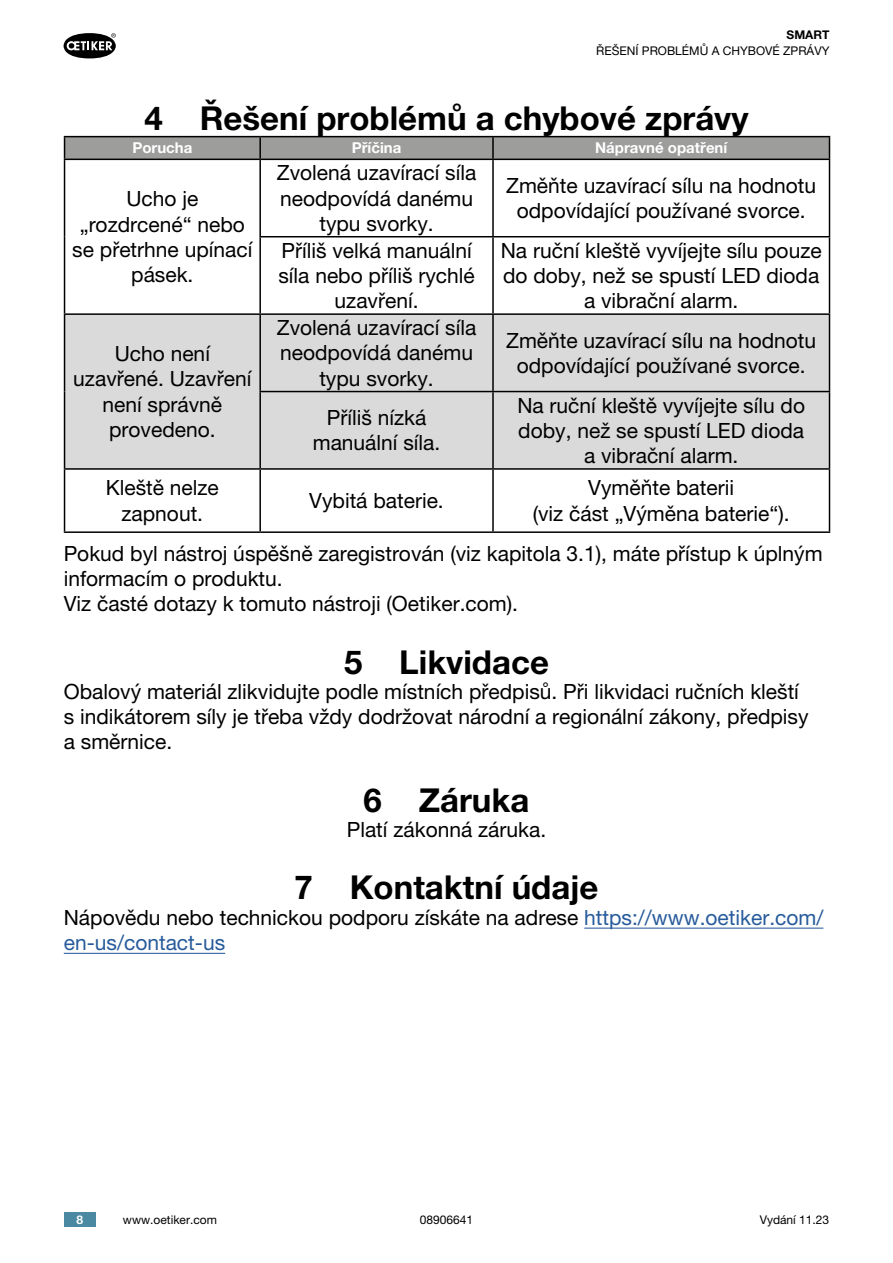
<style>
.page{position:relative;width:893px;height:1263px;background:#fff}
.page>*{position:absolute;margin:0;border:0;box-sizing:border-box;transform-origin:0 0}
.t1{font:700 33px "Helvetica Neue LT Pro";color:#000}
.t2{font:21px/25.2px "Helvetica Neue LT Pro";color:#000;text-align:center}
.t3{font:700 15px "Helvetica Neue LT Pro";color:#fff}
.t4{font:12px "Helvetica Neue LT Pro";color:#000}
.t5{font:700 12px "Helvetica Neue LT Pro";color:#000}
.t6{font:700 12px "Helvetica Neue LT Pro";color:#fff}
.s1{color:#275b9b}
</style>
<div class="page">
<div style="left:64px;top:1212px;width:32px;height:15px;background:#4b88a2"></div>
<svg style="left:64px;top:33px;width:52px;height:25px"></svg>
<svg style="left:65px;top:160px;width:764px;height:371px"></svg>
<div style="left:65px;top:315px;width:764px;height:153px;background:#dadada"></div>
<hr style="left:64px;top:136px;width:196px;height:1px;background:#000">
<hr style="left:260px;top:136px;width:233px;height:1px;background:#000">
<hr style="left:493px;top:136px;width:337px;height:1px;background:#000">
<svg style="left:64px;top:137px;width:766px;height:22px;background:#969695"></svg>
<hr style="left:64px;top:159px;width:196px;height:1px;background:#000">
<hr style="left:64px;top:160px;width:1px;height:77px;background:#000">
<hr style="left:260px;top:159px;width:233px;height:1px;background:#000">
<hr style="left:259px;top:160px;width:2px;height:76px;background:#000">
<hr style="left:493px;top:159px;width:337px;height:1px;background:#000">
<hr style="left:492px;top:160px;width:2px;height:76px;background:#000">
<hr style="left:829px;top:160px;width:1px;height:76px;background:#000">
<hr style="left:64px;top:237px;width:1px;height:76px;background:#000">
<hr style="left:259px;top:236px;width:234px;height:1px;background:#000">
<hr style="left:259px;top:237px;width:2px;height:76px;background:#000">
<hr style="left:493px;top:236px;width:337px;height:1px;background:#000">
<hr style="left:492px;top:237px;width:2px;height:76px;background:#000">
<hr style="left:829px;top:237px;width:1px;height:76px;background:#000">
<hr style="left:64px;top:313px;width:196px;height:2px;background:#000">
<hr style="left:64px;top:315px;width:1px;height:77px;background:#000">
<hr style="left:260px;top:313px;width:233px;height:2px;background:#000">
<hr style="left:259px;top:315px;width:2px;height:76px;background:#000">
<hr style="left:493px;top:313px;width:337px;height:2px;background:#000">
<hr style="left:492px;top:315px;width:2px;height:76px;background:#000">
<hr style="left:829px;top:315px;width:1px;height:76px;background:#000">
<hr style="left:64px;top:392px;width:1px;height:76px;background:#000">
<hr style="left:259px;top:391px;width:234px;height:1px;background:#000">
<hr style="left:259px;top:392px;width:2px;height:76px;background:#000">
<hr style="left:493px;top:391px;width:337px;height:1px;background:#000">
<hr style="left:492px;top:392px;width:2px;height:76px;background:#000">
<hr style="left:829px;top:392px;width:1px;height:76px;background:#000">
<hr style="left:64px;top:468px;width:196px;height:2px;background:#000">
<hr style="left:64px;top:470px;width:1px;height:61px;background:#000">
<hr style="left:260px;top:468px;width:233px;height:2px;background:#000">
<hr style="left:259px;top:470px;width:2px;height:61px;background:#000">
<hr style="left:493px;top:468px;width:337px;height:2px;background:#000">
<hr style="left:492px;top:470px;width:2px;height:61px;background:#000">
<hr style="left:829px;top:470px;width:1px;height:61px;background:#000">
<hr style="left:64px;top:531px;width:196px;height:2px;background:#000">
<hr style="left:260px;top:531px;width:233px;height:2px;background:#000">
<hr style="left:493px;top:531px;width:337px;height:2px;background:#000">
<hr style="left:64px;top:953px;width:161px;height:1px;background:#275b9b">
<hr style="left:584px;top:927px;width:239px;height:2px;background:#275b9b">
<p class="t5" style="left:787px;top:28px;width:44px">SMART</p>
<p class="t4" style="left:596px;top:44px;width:235px">Řešen í problém ů a chybové zprávy</p>
<h1 class="t1" style="left:144px;top:98px;width:606px">4 Řešení problémů a chybové zprávy</h1>
<p class="t3" style="left:132px;top:139px;width:62px">Porucha</p>
<p class="t3" style="left:352px;top:139px;width:51px">Příčina</p>
<p class="t3" style="left:595px;top:139px;width:134px">Nápravné opatření</p>
<p class="t2" style="left:72px;top:186px;width:182px">Ucho je „rozdrcené“ nebo se přetrhne upínací pásek.</p>
<p class="t2" style="left:277px;top:160px;width:201px">Zvolená uzavírací síla neodpovídá danému typu svorky.</p>
<p class="t2" style="left:506px;top:173px;width:312px">Změňte uzavírací sílu na hodnotu odpovídající používané svorce.</p>
<p class="t2" style="left:278px;top:237px;width:198px">Příliš velká manuální síla nebo příliš rychlé uzavření.</p>
<p class="t2" style="left:501px;top:237px;width:322px">Na ruční kleště vyvíjejte sílu pouze do doby, než se spustí LED dioda a vibrační alarm.</p>
<p class="t2" style="left:73px;top:341px;width:180px">Ucho není uzavřené. Uzavření není správně provedeno.</p>
<p class="t2" style="left:277px;top:315px;width:201px">Zvolená uzavírací síla neodpovídá danému typu svorky.</p>
<p class="t2" style="left:313px;top:405px;width:129px">Příliš nízká manuální síla.</p>
<p class="t2" style="left:506px;top:327px;width:312px">Změňte uzavírací sílu na hodnotu odpovídající používané svorce.</p>
<p class="t2" style="left:517px;top:392px;width:289px">Na ruční kleště vyvíjejte sílu do doby, než se spustí LED dioda a vibrační alarm.</p>
<p class="t2" style="left:533px;top:475px;width:259px">Vyměňte baterii<br>(viz část „Výměna baterie“).</p>
<p class="t2" style="left:64px;top:540px;width:760px;text-align:left">pokud byl nástroj úspěšně zaregistrován (viz kapitola 3.1), máte přístup k úplným informacím o produktu.<br>Viz časté dotazy k tomuto nástroji (oetiker.com).</p>
<h1 class="t1" style="left:344px;top:641px;width:206px">5 Likvidace</h1>
<p class="t2" style="left:64px;top:678px;width:746px;text-align:left">obalový materiál zlikvidujte podle místních předpisů. při likvidaci ručních kleští s indikátorem síly je třeba vždy dodržovat národní a regionální zákony, předpisy a směrnice.</p>
<h1 class="t1" style="left:364px;top:779px;width:167px">6 Záruka</h1>
<p class="t2" style="left:347px;top:816px;width:201px">platí zákonná záruka.</p>
<h1 class="t1" style="left:294px;top:867px;width:305px">7 Kontaktní údaje</h1>
<p class="t2" style="left:64px;top:904px;width:761px;text-align:left">Nápovědu nebo technickou podporu získáte na adrese <span class="s1">https://www.oetiker.com/ en-us/contact-us</span></p>
<p class="t2" style="left:106px;top:475px;width:115px">Kleště nelze zapnout.</p>
<p class="t2" style="left:309px;top:488px;width:136px">Vybitá baterie.</p>
<p class="t6" style="left:77px;top:1212px;width:8px">8</p>
<p class="t4" style="left:123px;top:1212px;width:95px">www.oetiker.com</p>
<p class="t4" style="left:420px;top:1212px;width:55px">08906641</p>
<p class="t4" style="left:760px;top:1212px;width:71px">Vydání 11.23</p>
</div>
